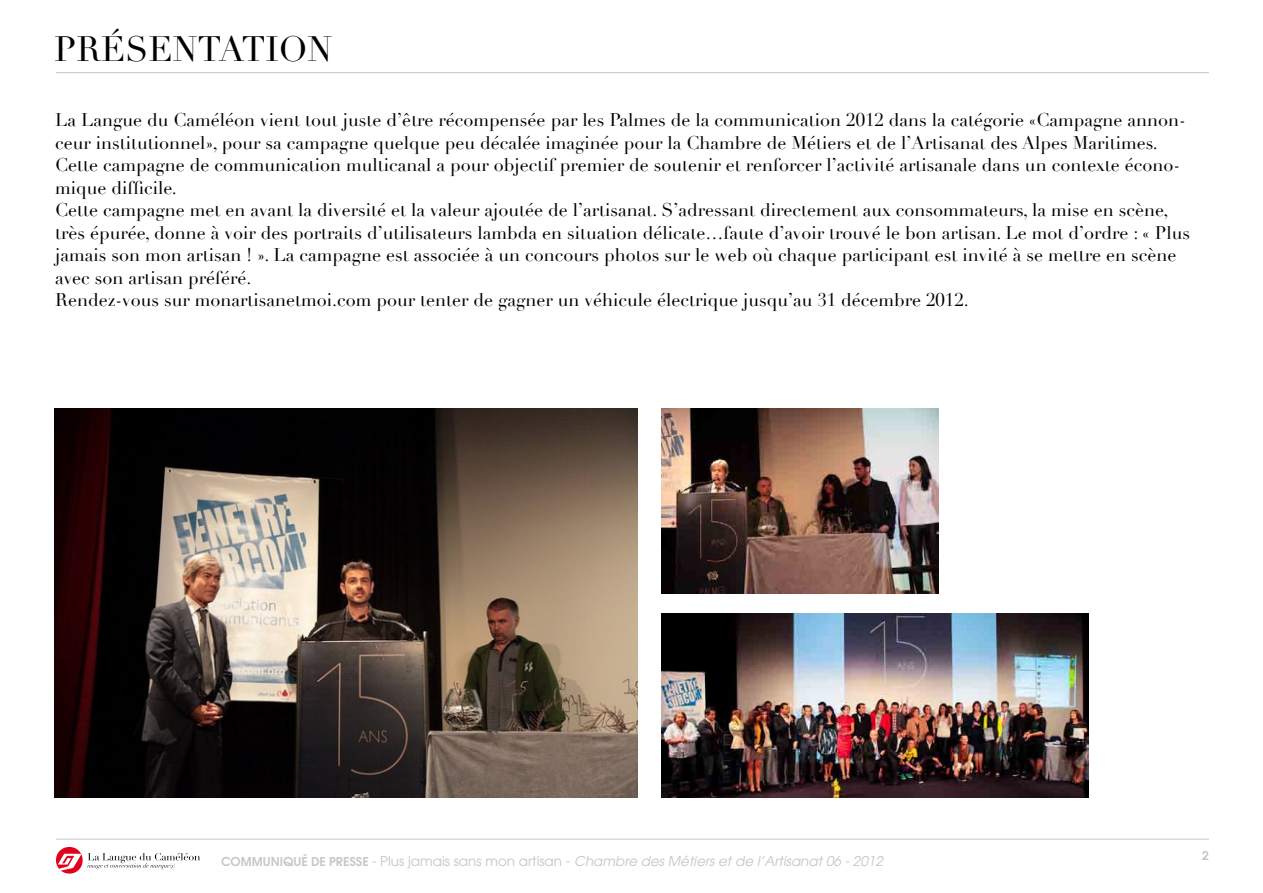
<style>
.page{position:relative;width:1263px;height:893px;background:#fff}
.page>*{position:absolute;margin:0;border:0;box-sizing:border-box;transform-origin:0 0}
.t1{font:34.5px "Didot";color:#000}
.t2{font:18px/22.5px "Didot";color:#000}
.t3{font:italic 13.5px "Avant Garde";color:#c6c7c8}
.t4{font:600 13.5px "Avant Garde Gothic Itc T";color:#c6c7c8}
.s1{font-family:"Avant Garde Gothic Itc T";font-weight:600;font-style:normal}
.s2{font-style:normal}
</style>
<div class="page">
<hr style="left:56px;top:72px;width:1153px;height:1px;background:#c6c7c8">
<hr style="left:56px;top:839px;width:1153px;height:1px;background:#c6c7c8">
<svg style="left:56px;top:847px;width:144px;height:27px"></svg>
<img style="left:54px;top:408px;width:584px;height:389px">
<img style="left:661px;top:408px;width:278px;height:185px">
<img style="left:661px;top:614px;width:428px;height:183px">
<h1 class="t1" style="left:54px;top:28px;width:280px">PRéSentAtion</h1>
<p class="t2" style="left:55px;top:109px;width:1136px">La Langue du Caméléon vient tout juste d’être récompensée par les Palmes de la communication 2012 dans la catégorie «Campagne annon&shy;ceur institutionnel», pour sa campagne quelque peu décalée imaginée pour la Chambre de Métiers et de l’Artisanat des Alpes Maritimes.<br>Cette campagne de communication multicanal a pour objectif premier de soutenir et renforcer l’activité artisanale dans un contexte écono&shy;mique difficile.<br>Cette campagne met en avant la diversité et la valeur ajoutée de l’artisanat. S’adressant directement aux consommateurs, la mise en scène, très épurée, donne à voir des portraits d’utilisateurs lambda en situation délicate…faute d’avoir trouvé le bon artisan. Le mot d’ordre : « Plus jamais son mon artisan ! ». La campagne est associée à un concours photos sur le web où chaque participant est invité à se mettre en scène avec son artisan préféré.<br>Rendez-vous sur monartisanetmoi.com pour tenter de gagner un véhicule électrique jusqu’au 31 décembre 2012.</p>
<p class="t3" style="left:221px;top:852px;width:663px"><span class="s1">COMMUNIQUÉ DE PRESSE</span> <span class="s2">- Plus jamais sans mon artisan -</span> Chambre des Métiers et de l’Artisanat 06 - 2012</p>
<p class="t4" style="left:1202px;top:848px;width:8px">2</p>
</div>
